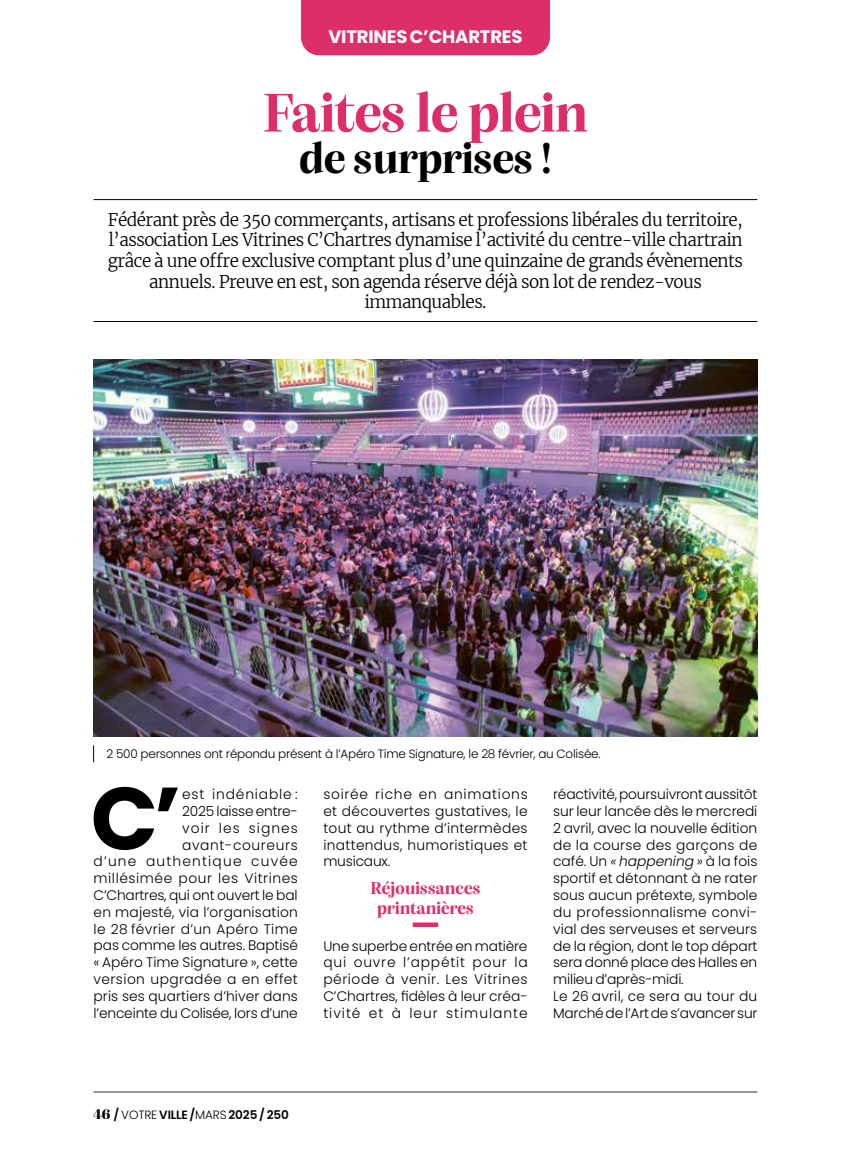
<style>
.page{position:relative;width:851px;height:1149px;background:#fff}
.page>*{position:absolute;margin:0;border:0;box-sizing:border-box;transform-origin:0 0}
.t1{font:700 88.35px "Poppins";color:#000}
.t2{font:700 57px "Alga";color:#dd2e69}
.t3{font:700 45px "Alga";color:#000}
.t4{font:700 18px/19.5px "Alga";letter-spacing:.01em;color:#dd2e69;text-align:center}
.t5{font:700 18px "Poppins";letter-spacing:-.01em;color:#fff}
.t6{font:300 17.25px/20.7px "Merriweather";letter-spacing:-.03em;color:#000;text-align:center}
.t7{font:300 13.8px/16.8px "Poppins";letter-spacing:.005em;color:#000;text-align:justify}
.t8{font:300 12px "Poppins";letter-spacing:-.02em;color:#000}
.t9{font:600 12px "Poppins";letter-spacing:-.01em;color:#000}
.s1{font-style:italic}
.s2{font-family:"Abril Fatface";font-weight:400;font-size:13.8px}
.s3{font-weight:300}
</style>
<div class="page">
<hr style="left:94px;top:1091px;width:663px;height:1px;background:#000">
<svg style="left:412px;top:922px;width:26px;height:4px"></svg>
<div style="left:301px;top:0;width:249px;height:55px;background:#dd2e69"></div>
<hr style="left:94px;top:199px;width:663px;height:1px;background:#000">
<hr style="left:94px;top:321px;width:663px;height:1px;background:#000">
<img style="left:94px;top:359px;width:663px;height:377px">
<svg style="left:93px;top:745px;width:1px;height:17px"></svg>
<h3 class="t5" style="left:328px;top:26px;width:196px">VITRINES C’CHARTRES</h3>
<h2 class="t2" style="left:263px;top:71px;width:326px">Faites le plein</h2>
<h3 class="t3" style="left:299px;top:125px;width:253px">de surprises !</h3>
<p class="t6" style="left:108px;top:208px;width:636px">Fédérant près de 350 commerçants, artisans et professions libérales du territoire, l’association Les Vitrines C’Chartres dynamise l’activité du centre-ville chartrain grâce à une offre exclusive comptant plus d’une quinzaine de grands évènements annuels. Preuve en est, son agenda réserve déjà son lot de rendez-vous immanquables.</p>
<p class="t8" style="left:106px;top:746px;width:495px">2 500 personnes ont répondu présent à l’Apéro Time Signature, le 28 février, au Colisée.</p>
<h1 class="t1" style="left:91px;top:767px;width:92px">C’</h1>
<p class="t7" style="left:94px;top:785px;width:206px;text-align:right">est indéniable :<br>2025 laisse entre-<br>voir les signes avant-coureurs<br>d’une authentique cuvée millésimée pour les Vitrines<br>C’Chartres, qui ont ouvert le bal en majesté, via l’organisation le 28 février d’un Apéro Time pas comme les autres. Baptisé « Apéro Time Signature », cette version upgradée a en effet pris ses quartiers d’hiver dans l’enceinte du Colisée, lors d’une</p>
<p class="t7" style="left:323px;top:785px;width:206px">soirée riche en animations et découvertes gustatives, le tout au rythme d’intermèdes inattendus, humoristiques et musicaux.</p>
<h3 class="t4" style="left:370px;top:876px;width:111px">Réjouissances printanières</h3>
<p class="t7" style="left:323px;top:937px;width:206px">Une superbe entrée en matière qui ouvre l’appétit pour la période à venir. Les Vitrines C’Chartres, fidèles à leur créa&shy;tivité et à leur stimulante</p>
<p class="t7" style="left:553px;top:785px;width:206px;text-align:left">réactivité, poursuivront aussitôt sur leur lancée dès le mercredi<br>2 avril, avec la nouvelle édition de la course des garçons de café. Un <span class="s1">« happening »</span> à la fois sportif et détonnant à ne rater sous aucun prétexte, symbole du professionnalisme convi&shy;vial des serveuses et serveurs de la région, dont le top départ sera donné place des Halles en milieu d’après-midi.<br>Le 26 avril, ce sera au tour du<br>Marché de l’Art de s’avancer sur</p>
<p class="t9" style="left:94px;top:1107px;width:197px"><span class="s2">46</span> / <span class="s3">VOTRE</span> VILLE/<span class="s3">MARS</span> 2025 / 250</p>
</div>
